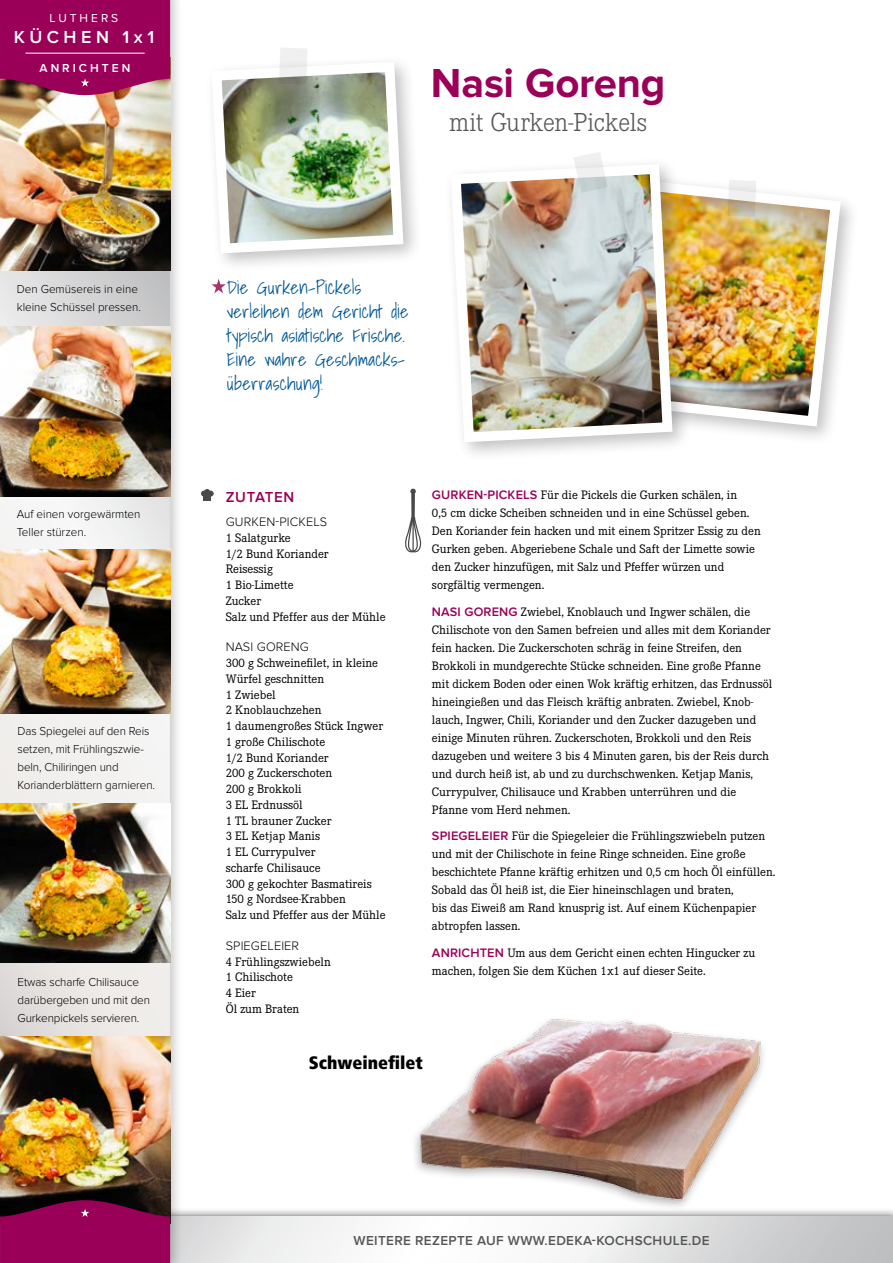
<style>
.page{position:relative;width:893px;height:1263px;background:#fff}
.page>*{position:absolute;margin:0;border:0;box-sizing:border-box;transform-origin:0 0}
.t1{font:700 42px "Proxima Nova";letter-spacing:-.005em;color:#9b0059}
.t2{font:300 27px "Corporate E";letter-spacing:-.01em;color:#565656}
.t3{font:900 condensed 18px "Frutiger";color:#000}
.t4{font:600 18px "Proxima Nova";letter-spacing:.25em;color:#fff}
.t5{font:300 16.5px/24px "Shadows Into";letter-spacing:.01em;color:#005897}
.t6{font:600 15px "Proxima Nova";letter-spacing:.045em;color:#9b0059}
.t7{font:600 13.5px "Proxima Nova";letter-spacing:.025em;color:#565656}
.t8{font:12.75px/15.8px "Corporate E";color:#000}
.t9{font:300 12.75px "Proxima Nova";letter-spacing:.01em;color:#000}
.t10{font:300 12px/18px "Proxima Nova";letter-spacing:-.01em;color:#000}
.t11{font:600 12px "Proxima Nova";letter-spacing:.25em;color:#fff}
.t12{font:12px "Proxima Nova";letter-spacing:.25em;color:#fff}
.s1{font-family:"Proxima Nova";font-weight:600;color:#9b0059}
</style>
<div class="page">
<div style="left:0;top:1208px;width:893px;height:55px;background:#000;opacity:.7"></div>
<svg style="left:183px;top:1217px;width:710px;height:46px"></svg>
<div style="left:0;top:0;width:183px;height:1263px;background:#000;opacity:.2"></div>
<svg style="left:0;top:271px;width:170px;height:765px"></svg>
<img style="left:336px;top:1019px;width:470px;height:190px">
<div style="left:203px;top:493px;width:8px;height:8px;background:#494948"></div>
<svg style="left:201px;top:489px;width:13px;height:7px"></svg>
<svg style="left:405px;top:489px;width:17px;height:64px"></svg>
<img style="left:0;top:804px;width:170px;height:158px">
<img style="left:0;top:95px;width:170px;height:176px">
<img style="left:0;top:326px;width:170px;height:171px">
<img style="left:0;top:550px;width:170px;height:163px">
<img style="left:0;top:1036px;width:170px;height:164px">
<div style="left:608px;top:173px;width:252px;height:273px;background:#000;opacity:.25"></div>
<img style="left:692px;top:175px;width:154px;height:257px">
<svg style="left:212px;top:279px;width:14px;height:14px"></svg>
<div style="left:443px;top:156px;width:249px;height:306px;background:#000;opacity:.25"></div>
<img style="left:446px;top:159px;width:232px;height:288px">
<div style="left:204px;top:54px;width:219px;height:219px;background:#000;opacity:.25"></div>
<svg style="left:573px;top:152px;width:34px;height:41px"></svg>
<svg style="left:728px;top:180px;width:28px;height:37px"></svg>
<img style="left:206px;top:48px;width:202px;height:210px">
<svg style="left:0;top:1200px;width:170px;height:63px;background:#89014f"></svg>
<svg style="left:0;top:0;width:170px;height:95px;background:#9c0d5c"></svg>
<p class="t12" style="left:50px;top:11px;width:70px">LUTHERS</p>
<h3 class="t4" style="left:14px;top:27px;width:142px">KÜCHEN 1x1</h3>
<p class="t11" style="left:40px;top:61px;width:92px">ANRICHTEN</p>
<p class="t10" style="left:17px;top:280px;width:126px">Den Gemüsereis in eine kleine Schüssel pressen.</p>
<p class="t10" style="left:17px;top:505px;width:125px">Auf einen vorgewärmten<br>Teller stürzen.</p>
<p class="t10" style="left:18px;top:722px;width:139px">Das Spiegelei auf den Reis setzen, mit Frühlingszwie&shy;beln, Chiliringen und<br>Korianderblättern garnieren.</p>
<p class="t10" style="left:18px;top:973px;width:134px">Etwas scharfe Chilisauce darübergeben und mit den<br>Gurkenpickels servieren.</p>
<h1 class="t1" style="left:431px;top:59px;width:236px">Nasi Goreng</h1>
<h2 class="t2" style="left:449px;top:108px;width:200px">mit Gurken-Pickels</h2>
<p class="t5" style="left:227px;top:276px;width:183px">Die Gurken-Pickels verleihen dem Gericht die typisch asiatische Frische.<br>Eine wahre Geschmacks&shy;überraschung!</p>
<p class="t6" style="left:226px;top:488px;width:70px">ZUTATEN</p>
<p class="t9" style="left:226px;top:514px;width:103px">GURKEN-PICKELS</p>
<p class="t8" style="left:226px;top:530px;width:161px">1 Salatgurke<br>1/2 Bund Koriander<br>Reisessig<br>1 Bio-Limette<br>Zucker<br>Salz und Pfeffer aus der Mühle</p>
<p class="t9" style="left:226px;top:640px;width:85px">NASI GORENG</p>
<p class="t8" style="left:226px;top:655px;width:161px">300 g Schweinefilet, in kleine<br>Würfel geschnitten<br>1 Zwiebel<br>2 Knoblauchzehen<br>1 daumengroßes Stück Ingwer<br>1 große Chilischote<br>1/2 Bund Koriander<br>200 g Zuckerschoten<br>200 g Brokkoli<br>3 EL Erdnussöl<br>1 TL brauner Zucker<br>3 EL Ketjap Manis<br>1 EL Currypulver<br>scharfe Chilisauce<br>300 g gekochter Basmatireis<br>150 g Nordsee-Krabben<br>Salz und Pfeffer aus der Mühle</p>
<p class="t9" style="left:226px;top:938px;width:75px">SPIEGELEIER</p>
<p class="t8" style="left:226px;top:954px;width:107px">4 Frühlingszwiebeln<br>1 Chilischote<br>4 Eier<br>Öl zum Braten</p>
<p class="t8" style="left:432px;top:486px;width:330px;line-height:18px"><span class="s1">GURKEN-PICKELS</span> Für die Pickels die Gurken schälen, in<br>0,5 cm dicke Scheiben schneiden und in eine Schüssel geben.<br>Den Koriander fein hacken und mit einem Spritzer Essig zu den Gurken geben. Abgeriebene Schale und Saft der Limette sowie den Zucker hinzufügen, mit Salz und Pfeffer würzen und sorgfältig vermengen.</p>
<p class="t8" style="left:432px;top:602px;width:342px;line-height:18px"><span class="s1">NASI GORENG</span> Zwiebel, Knoblauch und Ingwer schälen, die Chilischote von den Samen befreien und alles mit dem Koriander fein hacken. Die Zuckerschoten schräg in feine Streifen, den Brokkoli in mundgerechte Stücke schneiden. Eine große Pfanne mit dickem Boden oder einen Wok kräftig erhitzen, das Erdnussöl hineingießen und das Fleisch kräftig anbraten. Zwiebel, Knob&shy;lauch, Ingwer, Chili, Koriander und den Zucker dazugeben und einige Minuten rühren. Zuckerschoten, Brokkoli und den Reis dazugeben und weitere 3 bis 4 Minuten garen, bis der Reis durch und durch heiß ist, ab und zu durchschwenken. Ketjap Manis, Currypulver, Chilisauce und Krabben unterrühren und die Pfanne vom Herd nehmen.</p>
<p class="t8" style="left:432px;top:827px;width:345px;line-height:18px"><span class="s1">SPIEGELEIER</span> Für die Spiegeleier die Frühlingszwiebeln putzen und mit der Chilischote in feine Ringe schneiden. Eine große beschichtete Pfanne kräftig erhitzen und 0,5 cm hoch Öl einfüllen.<br>Sobald das Öl heiß ist, die Eier hineinschlagen und braten,<br>bis das Eiweiß am Rand knusprig ist. Auf einem Küchenpapier abtropfen lassen.</p>
<p class="t8" style="left:432px;top:944px;width:325px;line-height:18px"><span class="s1">ANRICHTEN</span> Um aus dem Gericht einen echten Hingucker zu machen, folgen Sie dem Küchen 1x1 auf dieser Seite.</p>
<h3 class="t3" style="left:309px;top:1052px;width:116px">Schweinefilet</h3>
<p class="t7" style="left:354px;top:1233px;width:357px">WEITERE REZEPTE AUF WWW.EDEKA-KOCHSCHULE.DE</p>
</div>
